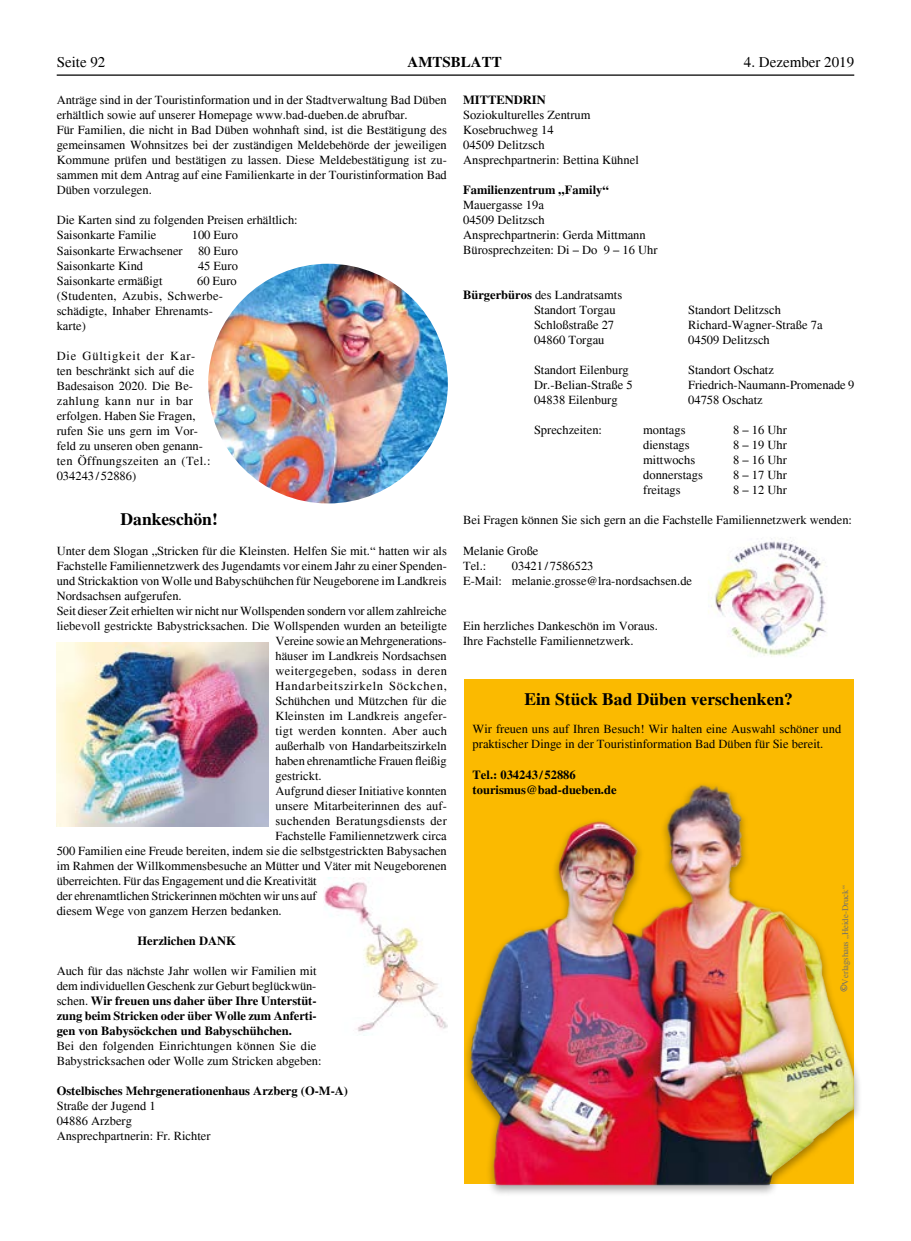
<style>
.page{position:relative;width:911px;height:1241px;background:#fff}
.page>*{position:absolute;margin:0;border:0;box-sizing:border-box;transform-origin:0 0}
.t1{font:700 17.5px "Times";color:#000}
.t2{font:15px "Times";color:#000}
.t3{font:700 15px "Times";color:#000}
.t4{font:12.5px/15px "Times";color:#000}
.t5{font:700 12.5px/15px "Times";color:#000;text-align:justify}
.t6{font:12.5px "Times";letter-spacing:.02em;color:#000}
.t7{font:12.5px "Times";letter-spacing:.03em;color:#000}
.t8{font:12.5px "Times";letter-spacing:.06em;color:#000}
.t9{font:8.75px "Times";color:#706f6f}
.s1{font-weight:700}
.s2{font-weight:400}
.s3{font-family:"Frugal Sans";font-weight:700;font-size:10px}
</style>
<div class="page">
<div style="left:464px;top:679px;width:389px;height:504px;background:#fbba00"></div>
<hr style="left:57px;top:74px;width:797px;height:2px;background:#000">
<img style="left:57px;top:643px;width:211px;height:183px">
<img style="left:324px;top:877px;width:124px;height:155px">
<img style="left:208px;top:264px;width:240px;height:239px;border-radius:120px">
<img style="left:708px;top:537px;width:118px;height:120px">
<div style="left:462px;top:780px;width:400px;height:416px;background:#000;opacity:.35"></div>
<img style="left:666px;top:783px;width:33px;height:88px">
<p class="t2" style="left:57px;top:54px;width:50px">Seite 92</p>
<p class="t3" style="left:407px;top:53px;width:96px">AMTSBLATT</p>
<p class="t2" style="left:744px;top:54px;width:112px">4. Dezember 2019</p>
<p class="t4" style="left:57px;top:93px;width:392px">Anträge sind in der Touristinformation und in der Stadtverwaltung Bad Düben erhältlich sowie auf unserer Homepage www.bad-dueben.de abrufbar.<br>Für Familien, die nicht in Bad Düben wohnhaft sind, ist die Bestätigung des gemeinsamen Wohnsitzes bei der zuständigen Meldebehörde der jeweiligen Kommune prüfen und bestätigen zu lassen. Diese Meldebestätigung ist zu&shy;sammen mit dem Antrag auf eine Familienkarte in der Touristinformation Bad Düben vorzulegen.</p>
<p class="t4" style="left:57px;top:213px;width:242px">Die Karten sind zu folgenden Preisen erhältlich:<br>Saisonkarte Familie</p>
<p class="t5" style="left:463px;top:93px;width:84px">MITTENDRIN</p>
<p class="t4" style="left:463px;top:108px;width:177px">Soziokulturelles Zentrum<br>Kosebruchweg 14<br>04509 Delitzsch<br>Ansprechpartnerin: Bettina Kühnel</p>
<p class="t5" style="left:463px;top:183px;width:147px">Familienzentrum „Family“</p>
<p class="t4" style="left:463px;top:198px;width:196px">Mauergasse 19a<br>04509 Delitzsch<br>Ansprechpartnerin: Gerda Mittmann<br>Bürosprechzeiten: Di – Do 9 – 16 Uhr</p>
<p class="t4" style="left:534px;top:288px;width:90px;text-indent:-71px"><span class="s1">Bürgerbüros</span> des Landratsamts<br>Standort Torgau</p>
<p class="t4" style="left:57px;top:228px;width:183px;text-align:justify;text-indent:135px">100 Euro Saisonkarte Erwachsener 80 Euro Saisonkarte Kind</p>
<p class="t4" style="left:198px;top:258px;width:41px">45 Euro</p>
<p class="t4" style="left:57px;top:273px;width:182px;text-indent:140px">60 Euro (Studenten, Azubis, Schwerbe&shy;schädigte, Inhaber Ehrenamts&shy;karte)</p>
<p class="t4" style="left:57px;top:348px;width:155px">Die Gültigkeit der Kar&shy;ten beschränkt sich auf die<br>Badesaison 2020. Die Be&shy;zahlung kann nur in bar erfolgen. Haben Sie Fragen, rufen Sie uns gern im Vor&shy;feld zu unseren oben genann&shy;ten Öffnungszeiten an (Tel.:<br>034243/ 52886)</p>
<h1 class="t1" style="left:121px;top:508px;width:99px">Dankeschön!</h1>
<p class="t4" style="left:57px;top:543px;width:392px">Unter dem Slogan „Stricken für die Kleinsten. Helfen Sie mit.“ hatten wir als</p>
<p class="t4" style="left:57px;top:558px;width:392px">Fachstelle Familiennetzwerk des Jugendamts vor einem Jahr zu einer Spenden-</p>
<p class="t4" style="left:57px;top:573px;width:391px">und Strickaktion von Wolle und Babyschühchen für Neugeborene im Landkreis</p>
<p class="t4" style="left:57px;top:588px;width:126px">Nordsachsen aufgerufen.</p>
<p class="t4" style="left:57px;top:603px;width:391px">Seit dieser Zeit erhielten wir nicht nur Wollspenden sondern vor allem zahlreiche</p>
<p class="t4" style="left:57px;top:618px;width:392px">liebevoll gestrickte Babystricksachen. Die Wollspenden wurden an beteiligte</p>
<p class="t4" style="left:275px;top:633px;width:173px">Vereine sowie an Mehrgenerations-</p>
<p class="t4" style="left:275px;top:648px;width:173px">häuser im Landkreis Nordsachsen</p>
<p class="t7" style="left:275px;top:663px;width:173px">weitergegeben, sodass in deren</p>
<p class="t8" style="left:275px;top:678px;width:173px">Handarbeitszirkeln Söckchen,</p>
<p class="t4" style="left:275px;top:693px;width:173px">Schühchen und Mützchen für die</p>
<p class="t4" style="left:275px;top:708px;width:173px">Kleinsten im Landkreis angefer-</p>
<p class="t6" style="left:275px;top:723px;width:173px">tigt werden konnten. Aber auch</p>
<p class="t4" style="left:275px;top:738px;width:173px">außerhalb von Handarbeitszirkeln</p>
<p class="t4" style="left:275px;top:753px;width:173px">haben ehrenamtliche Frauen fleißig</p>
<p class="t4" style="left:275px;top:768px;width:48px">gestrickt.</p>
<p class="t4" style="left:275px;top:783px;width:173px">Aufgrund dieser Initiative konnten</p>
<p class="t4" style="left:275px;top:798px;width:173px">unsere Mitarbeiterinnen des auf-</p>
<p class="t6" style="left:275px;top:813px;width:173px">suchenden Beratungsdiensts der</p>
<p class="t4" style="left:275px;top:828px;width:173px">Fachstelle Familiennetzwerk circa</p>
<p class="t4" style="left:57px;top:843px;width:392px">500 Familien eine Freude bereiten, indem sie die selbstgestrickten Babysachen</p>
<p class="t4" style="left:57px;top:858px;width:392px">im Rahmen der Willkommensbesuche an Mütter und Väter mit Neugeborenen</p>
<p class="t4" style="left:57px;top:873px;width:261px">überreichten. Für das Engagement und die Kreativität</p>
<p class="t4" style="left:57px;top:888px;width:261px">der ehrenamtlichen Strickerinnen möchten wir uns auf</p>
<p class="t4" style="left:57px;top:903px;width:226px">diesem Wege von ganzem Herzen bedanken.</p>
<p class="t5" style="left:137px;top:933px;width:100px">Herzlichen DANK</p>
<p class="t5" style="left:57px;top:963px;width:261px"><span class="s2">Auch für das nächste Jahr wollen wir Familien mit dem individuellen Geschenk zur Geburt beglückwün&shy;schen.</span> Wir freuen uns daher über Ihre Unterstüt&shy;zung beim Stricken oder über Wolle zum Anferti&shy;gen von Babysöckchen und Babyschühchen.</p>
<p class="t4" style="left:57px;top:1038px;width:266px">Bei den folgenden Einrichtungen können Sie die<br>Babystricksachen oder Wolle zum Stricken abgeben:</p>
<p class="t5" style="left:57px;top:1083px;width:293px">Ostelbisches Mehrgenerationenhaus Arzberg (O-M-A)</p>
<p class="t4" style="left:57px;top:1098px;width:155px">Straße der Jugend 1<br>04886 Arzberg<br>Ansprechpartnerin: Fr. Richter</p>
<p class="t4" style="left:57px;top:273px;width:107px">Saisonkarte ermäßigt</p>
<p class="t4" style="left:688px;top:303px;width:94px">Standort Delitzsch</p>
<p class="t4" style="left:534px;top:318px;width:82px">Schloßstraße 27</p>
<p class="t4" style="left:688px;top:318px;width:136px">Richard-Wagner-Straße 7a</p>
<p class="t4" style="left:534px;top:333px;width:72px">04860 Torgau</p>
<p class="t4" style="left:688px;top:333px;width:83px">04509 Delitzsch</p>
<p class="t4" style="left:534px;top:363px;width:96px">Standort Eilenburg</p>
<p class="t4" style="left:688px;top:363px;width:87px">Standort Oschatz</p>
<p class="t4" style="left:534px;top:378px;width:100px">Dr.-Belian-Straße 5</p>
<p class="t4" style="left:688px;top:378px;width:168px">Friedrich-Naumann-Promenade 9</p>
<p class="t4" style="left:534px;top:393px;width:85px">04838 Eilenburg</p>
<p class="t4" style="left:688px;top:393px;width:76px">04758 Oschatz</p>
<p class="t4" style="left:534px;top:423px;width:70px">Sprechzeiten:</p>
<p class="t4" style="left:643px;top:423px;width:44px">montags</p>
<p class="t4" style="left:733px;top:423px;width:55px">8 – 16 Uhr</p>
<p class="t4" style="left:643px;top:438px;width:48px">dienstags</p>
<p class="t4" style="left:733px;top:438px;width:55px">8 – 19 Uhr</p>
<p class="t4" style="left:643px;top:453px;width:54px">mittwochs</p>
<p class="t4" style="left:733px;top:453px;width:55px">8 – 16 Uhr</p>
<p class="t4" style="left:643px;top:468px;width:61px">donnerstags</p>
<p class="t4" style="left:733px;top:468px;width:55px">8 – 17 Uhr</p>
<p class="t4" style="left:643px;top:483px;width:39px">freitags</p>
<p class="t4" style="left:733px;top:483px;width:55px">8 – 12 Uhr</p>
<p class="t4" style="left:463px;top:513px;width:390px">Bei Fragen können Sie sich gern an die Fachstelle Familiennetzwerk wenden:</p>
<p class="t4" style="left:463px;top:543px;width:77px">Melanie Große<br>Tel.:</p>
<p class="t4" style="left:463px;top:558px;width:230px;text-indent:49px">03421 /7586523<br>E-Mail: melanie.grosse@lra-nordsachsen.de</p>
<p class="t4" style="left:463px;top:618px;width:196px">Ein herzliches Dankeschön im Voraus.<br>Ihre Fachstelle Familiennetzwerk.</p>
<h1 class="t1" style="left:524px;top:688px;width:270px">Ein Stück Bad Düben verschenken?</h1>
<p class="t4" style="left:472px;top:721px;width:370px">Wir freuen uns auf Ihren Besuch! Wir halten eine Auswahl schöner und praktischer Dinge in der Touristinformation Bad Düben für Sie bereit.</p>
<p class="t5" style="left:472px;top:766px;width:145px">Tel.: 034243 /52886 tourismus@bad-dueben.de</p>
<p class="t9" style="left:840px;top:992px;width:108px;rotate:-90deg"><span class="s3">©</span>Verlagshaus „Heide-Druck“</p>
</div>
